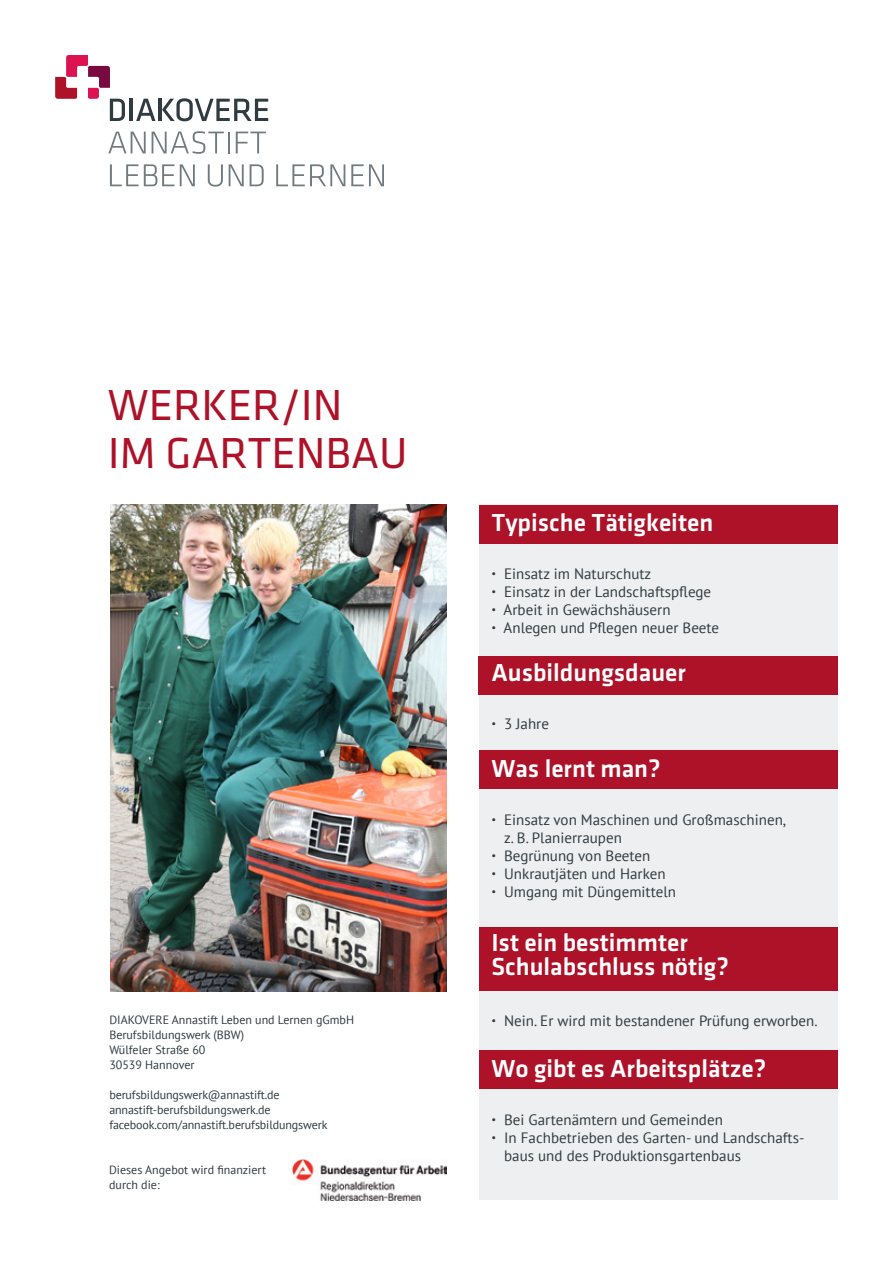
<style>
.page{position:relative;width:893px;height:1263px;background:#fff}
.page>*{position:absolute;margin:0;border:0;box-sizing:border-box;transform-origin:0 0}
.Titel{font:45px "Klavika";color:#ae1229}
.Fließtext{font:500 25.5px "Klavika";color:#fff}
.Fließtext-2{font:15px/18px "PT Sans";color:#2f3b41}
.t1{font:12px/15px "PT Sans";letter-spacing:-.01em;color:#2f3b41}
.s1{font-size:10.5px}
</style>
<div class="page">
<svg style="left:108px;top:132px;width:38px;height:21px"></svg>
<svg style="left:152px;top:131px;width:72px;height:23px"></svg>
<hr style="left:228px;top:132px;width:2px;height:21px;background:#717a7f">
<svg style="left:236px;top:132px;width:30px;height:21px"></svg>
<svg style="left:110px;top:164px;width:64px;height:22px"></svg>
<svg style="left:180px;top:164px;width:15px;height:22px"></svg>
<svg style="left:208px;top:164px;width:15px;height:23px"></svg>
<svg style="left:229px;top:164px;width:15px;height:22px"></svg>
<svg style="left:250px;top:164px;width:14px;height:22px"></svg>
<svg style="left:276px;top:164px;width:69px;height:22px"></svg>
<svg style="left:351px;top:164px;width:33px;height:22px"></svg>
<svg style="left:55px;top:55px;width:70px;height:66px"></svg>
<hr style="left:130px;top:99px;width:3px;height:22px;background:#2f3b41">
<svg style="left:136px;top:99px;width:19px;height:22px"></svg>
<hr style="left:159px;top:99px;width:3px;height:22px;background:#2f3b41">
<svg style="left:162px;top:98px;width:106px;height:23px"></svg>
<div style="left:479px;top:505px;width:359px;height:695px;background:#eeeff1"></div>
<div style="left:479px;top:505px;width:359px;height:39px;background:#ae1229"></div>
<div style="left:478px;top:656px;width:360px;height:38px;background:#ae1229"></div>
<div style="left:479px;top:750px;width:359px;height:38px;background:#ae1229"></div>
<div style="left:479px;top:1050px;width:359px;height:39px;background:#ae1229"></div>
<div style="left:479px;top:927px;width:359px;height:64px;background:#ae1229"></div>
<img style="left:111px;top:505px;width:335px;height:486px">
<img style="left:293px;top:1159px;width:154px;height:42px">
<p class="Titel" style="left:108px;top:382px;width:236px">WERKER/IN</p>
<p class="Titel" style="left:108px;top:430px;width:301px">IM GARTENBAU</p>
<p class="t1" style="left:109px;top:1012px;width:246px">DIAKOVERE Annastift Leben und Lernen gGmbH</p>
<p class="t1" style="left:109px;top:1027px;width:136px">Berufsbildungswerk (BBW)</p>
<p class="t1" style="left:109px;top:1042px;width:98px">Wülfeler Straße 60</p>
<p class="t1" style="left:109px;top:1057px;width:87px">30539 Hannover</p>
<p class="t1" style="left:109px;top:1087px;width:172px">berufsbildungswerk@annastift.de</p>
<p class="t1" style="left:109px;top:1102px;width:163px">annastift-berufsbildungswerk.de</p>
<p class="t1" style="left:109px;top:1117px;width:220px">facebook.com/annastift.berufsbildungswerk</p>
<p class="t1" style="left:109px;top:1162px;width:159px">Dieses Angebot wird finanziert durch die:</p>
<p class="Fließtext" style="left:491px;top:509px;width:223px">Typische Tätigkeiten</p>
<p class="Fließtext-2" style="left:491px;top:565px;width:161px"><span class="s1">•</span> Einsatz im Naturschutz</p>
<p class="Fließtext-2" style="left:491px;top:583px;width:221px"><span class="s1">•</span> Einsatz in der Landschaftspflege</p>
<p class="Fließtext-2" style="left:491px;top:601px;width:181px"><span class="s1">•</span> Arbeit in Gewächshäusern</p>
<p class="Fließtext-2" style="left:491px;top:619px;width:229px"><span class="s1">•</span> Anlegen und Pflegen neuer Beete</p>
<p class="Fließtext" style="left:491px;top:659px;width:196px">Ausbildungsdauer</p>
<p class="Fließtext-2" style="left:491px;top:715px;width:59px"><span class="s1">•</span> 3 Jahre</p>
<p class="Fließtext" style="left:491px;top:755px;width:171px">Was lernt man?</p>
<p class="Fließtext-2" style="left:491px;top:811px;width:296px"><span class="s1">•</span> Einsatz von Maschinen und Großmaschinen,</p>
<p class="Fließtext-2" style="left:504px;top:829px;width:119px">z. B. Planierraupen</p>
<p class="Fließtext-2" style="left:491px;top:847px;width:161px"><span class="s1">•</span> Begrünung von Beeten</p>
<p class="Fließtext-2" style="left:491px;top:865px;width:176px"><span class="s1">•</span> Unkrautjäten und Harken</p>
<p class="Fließtext-2" style="left:491px;top:883px;width:186px"><span class="s1">•</span> Umgang mit Düngemitteln</p>
<p class="Fließtext" style="left:491px;top:929px;width:198px">Ist ein bestimmter</p>
<p class="Fließtext" style="left:491px;top:953px;width:239px">Schulabschluss nötig?</p>
<p class="Fließtext-2" style="left:491px;top:1012px;width:328px"><span class="s1">•</span> Nein. Er wird mit bestandener Prüfung erworben.</p>
<p class="Fließtext" style="left:491px;top:1055px;width:276px">Wo gibt es Arbeitsplätze?</p>
<p class="Fließtext-2" style="left:491px;top:1111px;width:233px"><span class="s1">•</span> Bei Gartenämtern und Gemeinden</p>
<p class="Fließtext-2" style="left:504px;top:1129px;width:302px;text-indent:-13px"><span class="s1">•</span> In Fachbetrieben des Garten- und Landschafts&shy;baus und des Produktionsgartenbaus</p>
</div>
